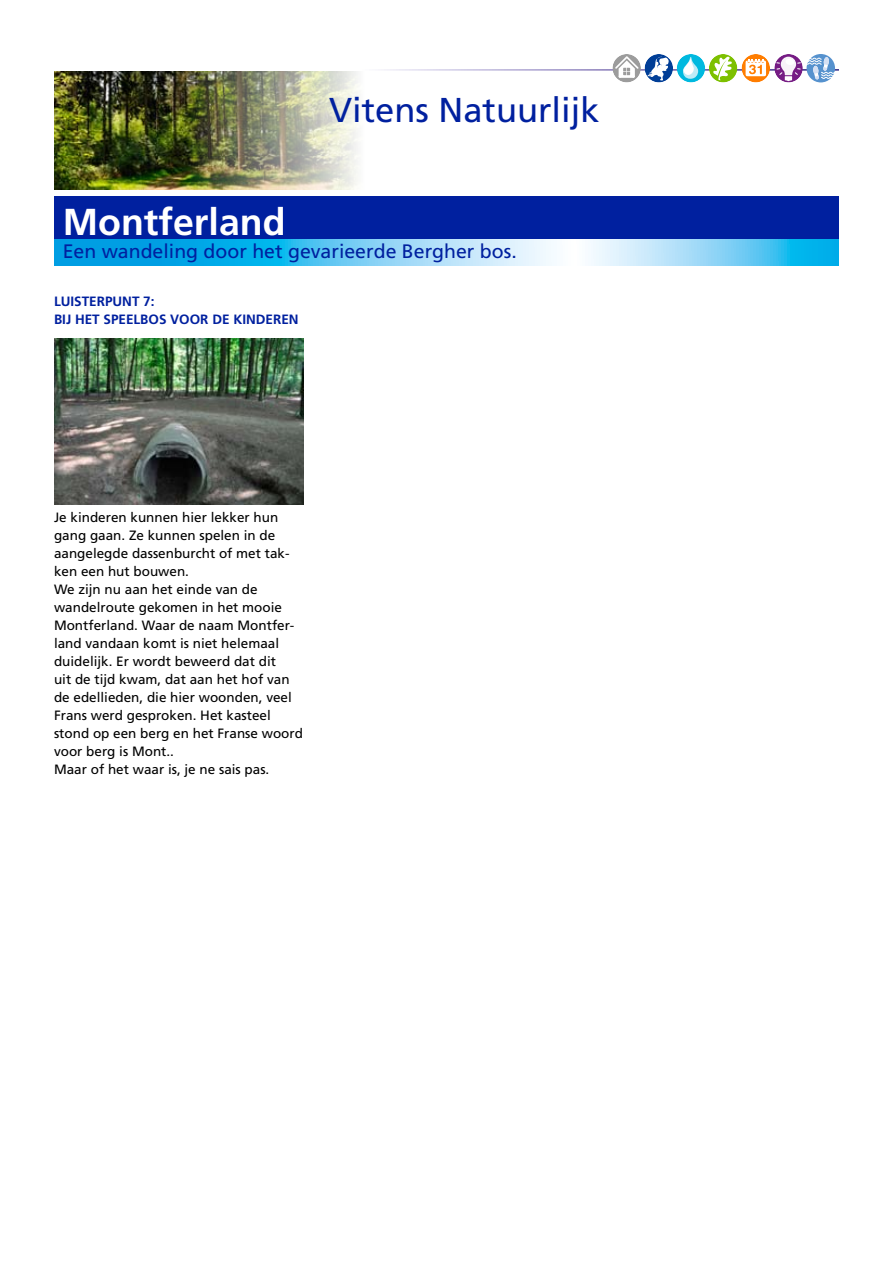
<style>
.page{position:relative;width:893px;height:1263px;background:#fff}
.page>*{position:absolute;margin:0;border:0;box-sizing:border-box;transform-origin:0 0}
.t1{font:700 37.5px "Frutiger LT Std";color:#fff}
.t2{font:34.5px "Frutiger LT Std";color:#00209f}
.t3{font:19.5px "Frutiger LT Std";color:#00209f}
.t4{font:13.5px/18px "Frutiger LT Std";color:#000}
.t5{font:700 13.5px/18px "Frutiger LT Std";color:#00209f}
</style>
<div class="page">
<img style="left:54px;top:71px;width:21px;height:119px">
<img style="left:75px;top:71px;width:283px;height:119px">
<div style="left:54px;top:197px;width:785px;height:48px;background:#00209f"></div>
<svg style="left:54px;top:239px;width:785px;height:27px;background:#6acaf2"></svg>
<div style="left:807px;top:54px;width:28px;height:28px;background:#5692ce;border-radius:50%"></div>
<div style="left:612px;top:54px;width:29px;height:28px;background:#9c9c9c;border-radius:50%"></div>
<svg style="left:615px;top:56px;width:24px;height:22px"></svg>
<div style="left:645px;top:54px;width:28px;height:28px;background:#003e97;border-radius:50%"></div>
<svg style="left:647px;top:57px;width:22px;height:24px"></svg>
<div style="left:677px;top:54px;width:28px;height:28px;background:#00b9df;border-radius:50%"></div>
<svg style="left:683px;top:57px;width:15px;height:22px"></svg>
<div style="left:709px;top:54px;width:28px;height:28px;background:#7dc000;border-radius:50%"></div>
<svg style="left:713px;top:56px;width:19px;height:24px"></svg>
<svg style="left:774px;top:54px;width:29px;height:28px"></svg>
<svg style="left:776px;top:57px;width:63px;height:24px"></svg>
<svg style="left:742px;top:54px;width:28px;height:28px"></svg>
<svg style="left:746px;top:59px;width:20px;height:17px"></svg>
<img style="left:54px;top:338px;width:250px;height:166px">
<h2 class="t2" style="left:329px;top:89px;width:272px">Vitens Natuurlijk</h2>
<h1 class="t1" style="left:63px;top:200px;width:224px">MONTFERLAND</h1>
<h3 class="t3" style="left:63px;top:240px;width:456px">Een wandeling door het gevarieerde Bergher bos.</h3>
<p class="t5" style="left:54px;top:292px;width:246px">LUISTERPUNT 7:<br>BIJ HET SPEELBOS VOOR DE KINDEREN</p>
<p class="t4" style="left:54px;top:508px;width:251px">Je kinderen kunnen hier lekker hun gang gaan. Ze kunnen spelen in de aangelegde dassenburcht of met tak&shy;ken een hut bouwen.<br>We zijn nu aan het einde van de wandelroute gekomen in het mooie<br>Montferland. Waar de naam Montfer&shy;land vandaan komt is niet helemaal duidelijk. Er wordt beweerd dat dit<br>uit de tijd kwam, dat aan het hof van de edellieden, die hier woonden, veel<br>Frans werd gesproken. Het kasteel stond op een berg en het Franse woord voor berg is Mont..<br>Maar of het waar is, je ne sais pas.</p>
</div>
